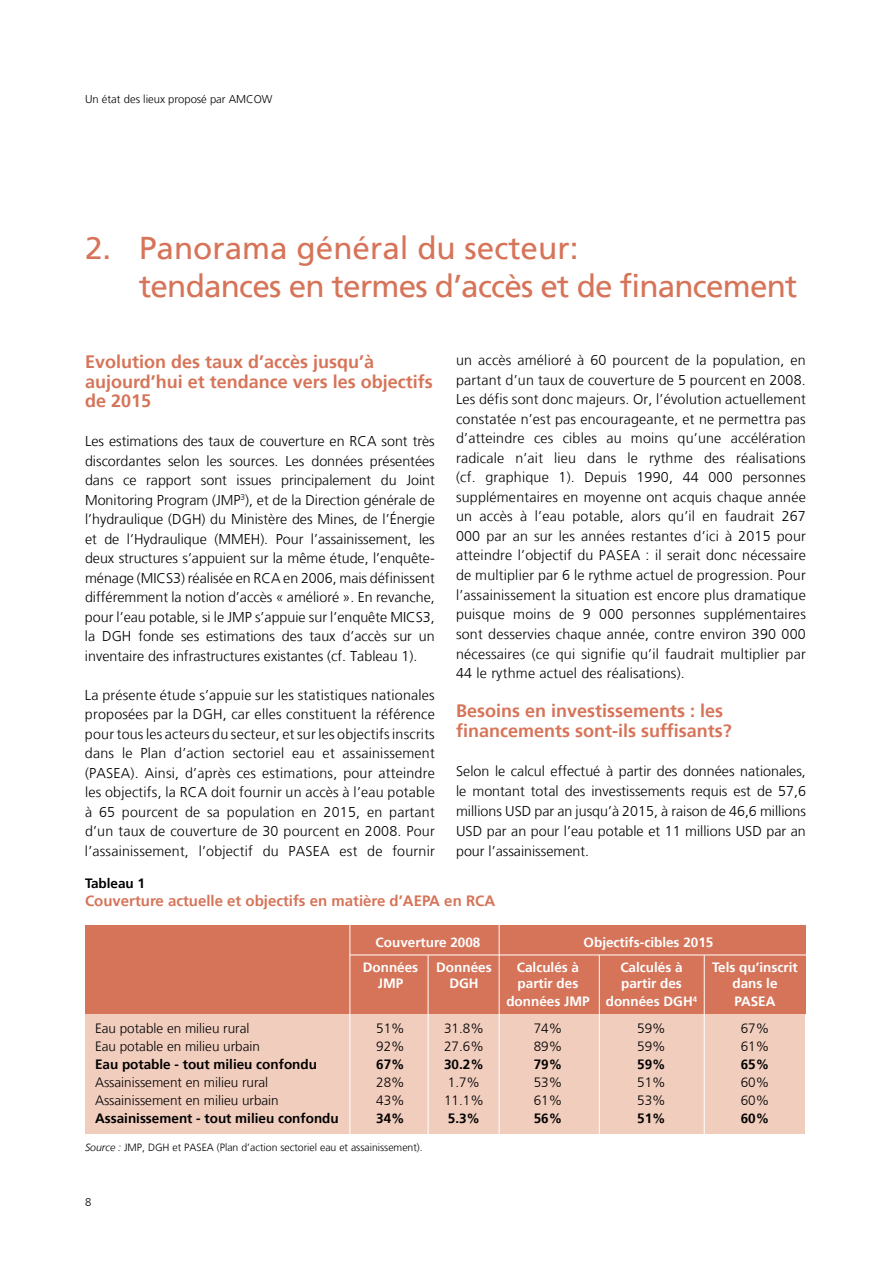
<style>
.page{position:relative;width:891px;height:1269px;background:#fff}
.page>*{position:absolute;margin:0;border:0;box-sizing:border-box;transform-origin:0 0}
.t1{font:31.5px/37.8px "Frutiger LT";letter-spacing:-.025em;color:#d67459}
.t2{font:700 18px/19.5px "Frutiger 65";color:#d67459}
.t3{font:700 15px "Frutiger 65";color:#d67459}
.t4{font:300 14.25px/19.5px "Frutiger LT";letter-spacing:.005em;color:#000;text-align:justify}
.t5{font:300 13.5px "Frutiger LT";color:#000}
.t6{font:700 13.5px "Frutiger 65";color:#fff}
.t7{font:700 13.5px "Frutiger 65";color:#000}
.t8{font:300 11.25px "Frutiger LT";color:#000}
.t9{font:300 10.5px "Frutiger LT";color:#000}
.s1{font-style:italic}
</style>
<div class="page">
<div style="left:86px;top:997px;width:719px;height:137px;background:#f1cdbe"></div>
<div style="left:85px;top:925px;width:721px;height:88px;background:#d67459"></div>
<hr style="left:350px;top:925px;width:1px;height:209px;background:#fff">
<hr style="left:704px;top:955px;width:1px;height:180px;background:#fff">
<hr style="left:599px;top:955px;width:1px;height:180px;background:#fff">
<hr style="left:428px;top:955px;width:1px;height:180px;background:#fff">
<hr style="left:499px;top:924px;width:1px;height:211px;background:#fff">
<hr style="left:350px;top:955px;width:456px;height:1px;background:#fff">
<p class="t8" style="left:85px;top:93px;width:189px">Un état des lieux proposé par AMCOW</p>
<h1 class="t1" style="left:139px;top:229px;width:660px;text-indent:-54px">2. Panorama général du secteur:<br>tendances en termes d’accès et de financement</h1>
<p class="t2" style="left:85px;top:352px;width:349px">Evolution des taux d’accès jusqu’à aujourd’hui et tendance vers les objectifs de 2015</p>
<p class="t4" style="left:85px;top:432px;width:351px">Les estimations des taux de couverture en RCA sont très discordantes selon les sources. Les données présentées dans ce rapport sont issues principalement du Joint Monitoring Program (JMP<sup>3</sup>), et de la Direction générale de l’hydraulique (DGH) du Ministère des Mines, de l’Énergie et de l’Hydraulique (MMEH). Pour l’assainissement, les deux structures s’appuient sur la même étude, l’enquête&shy;ménage (MICS3) réalisée en RCA en 2006, mais définissent différemment la notion d’accès « amélioré ». En revanche, pour l’eau potable, si le JMP s’appuie sur l’enquête MICS3, la DGH fonde ses estimations des taux d’accès sur un inventaire des infrastructures existantes (cf. Tableau 1).</p>
<p class="t4" style="left:85px;top:685px;width:351px">La présente étude s’appuie sur les statistiques nationales proposées par la DGH, car elles constituent la référence pour tous les acteurs du secteur, et sur les objectifs inscrits dans le Plan d’action sectoriel eau et assainissement (PASEA). Ainsi, d’après ces estimations, pour atteindre les objectifs, la RCA doit fournir un accès à l’eau potable à 65 pourcent de sa population en 2015, en partant d’un taux de couverture de 30 pourcent en 2008. Pour l’assainissement, l’objectif du PASEA est de fournir</p>
<p class="t4" style="left:456px;top:351px;width:351px">un accès amélioré à 60 pourcent de la population, en partant d’un taux de couverture de 5 pourcent en 2008.<br>Les défis sont donc majeurs. Or, l’évolution actuellement constatée n’est pas encourageante, et ne permettra pas d’atteindre ces cibles au moins qu’une accélération radicale n’ait lieu dans le rythme des réalisations (cf. graphique 1). Depuis 1990, 44 000 personnes supplémentaires en moyenne ont acquis chaque année un accès à l’eau potable, alors qu’il en faudrait 267<br>000 par an sur les années restantes d’ici à 2015 pour atteindre l’objectif du PASEA : il serait donc nécessaire de multiplier par 6 le rythme actuel de progression. Pour l’assainissement la situation est encore plus dramatique puisque moins de 9 000 personnes supplémentaires sont desservies chaque année, contre environ 390 000 nécessaires (ce qui signifie qu’il faudrait multiplier par 44 le rythme actuel des réalisations).</p>
<p class="t2" style="left:456px;top:701px;width:277px">Besoins en investissements : les financements sont-ils suffisants?</p>
<p class="t4" style="left:456px;top:762px;width:351px;line-height:20px">Selon le calcul effectué à partir des données nationales, le montant total des investissements requis est de 57,6 millions USD par an jusqu’à 2015, à raison de 46,6 millions USD par an pour l’eau potable et 11 millions USD par an pour l’assainissement.</p>
<p class="t7" style="left:85px;top:875px;width:62px">Tableau 1</p>
<p class="t3" style="left:85px;top:892px;width:412px">Couverture actuelle et objectifs en matière d’AEPA en RCA</p>
<p class="t6" style="left:376px;top:934px;width:106px">Couverture 2008</p>
<p class="t6" style="left:584px;top:934px;width:131px">Objectifs-cibles 2015</p>
<p class="t6" style="left:363px;top:959px;width:57px">Données</p>
<p class="t6" style="left:436px;top:959px;width:57px">Données</p>
<p class="t6" style="left:517px;top:959px;width:64px">Calculés à</p>
<p class="t6" style="left:620px;top:959px;width:64px">Calculés à</p>
<p class="t6" style="left:712px;top:959px;width:87px">Tels qu’inscrit</p>
<p class="t6" style="left:378px;top:976px;width:27px">JMP</p>
<p class="t6" style="left:449px;top:976px;width:31px">DGH</p>
<p class="t6" style="left:518px;top:976px;width:62px">partir des</p>
<p class="t6" style="left:621px;top:976px;width:62px">partir des</p>
<p class="t6" style="left:733px;top:976px;width:47px">dans le</p>
<p class="t6" style="left:506px;top:994px;width:192px">données JMP données DGH<sup>4</sup></p>
<p class="t6" style="left:735px;top:994px;width:43px">PASEA</p>
<p class="t5" style="left:95px;top:1021px;width:156px">Eau potable en milieu rural</p>
<p class="t5" style="left:376px;top:1021px;width:30px">51%</p>
<p class="t5" style="left:444px;top:1021px;width:41px">31.8%</p>
<p class="t5" style="left:534px;top:1021px;width:30px">74%</p>
<p class="t5" style="left:637px;top:1021px;width:30px">59%</p>
<p class="t5" style="left:741px;top:1021px;width:30px">67%</p>
<p class="t5" style="left:95px;top:1038px;width:167px">Eau potable en milieu urbain</p>
<p class="t5" style="left:376px;top:1038px;width:30px">92%</p>
<p class="t5" style="left:444px;top:1038px;width:41px">27.6%</p>
<p class="t5" style="left:534px;top:1038px;width:30px">89%</p>
<p class="t5" style="left:637px;top:1038px;width:30px">59%</p>
<p class="t5" style="left:741px;top:1038px;width:30px">61%</p>
<p class="t7" style="left:95px;top:1056px;width:224px">Eau potable - tout milieu confondu</p>
<p class="t7" style="left:376px;top:1056px;width:30px">67%</p>
<p class="t7" style="left:444px;top:1056px;width:41px">30.2%</p>
<p class="t7" style="left:534px;top:1056px;width:30px">79%</p>
<p class="t7" style="left:637px;top:1056px;width:30px">59%</p>
<p class="t7" style="left:741px;top:1056px;width:30px">65%</p>
<p class="t5" style="left:95px;top:1074px;width:175px">Assainissement en milieu rural</p>
<p class="t5" style="left:376px;top:1074px;width:30px">28%</p>
<p class="t5" style="left:448px;top:1074px;width:34px">1.7%</p>
<p class="t5" style="left:534px;top:1074px;width:30px">53%</p>
<p class="t5" style="left:637px;top:1074px;width:30px">51%</p>
<p class="t5" style="left:741px;top:1074px;width:30px">60%</p>
<p class="t5" style="left:95px;top:1092px;width:185px">Assainissement en milieu urbain</p>
<p class="t5" style="left:376px;top:1092px;width:30px">43%</p>
<p class="t5" style="left:444px;top:1092px;width:41px">11.1%</p>
<p class="t5" style="left:534px;top:1092px;width:30px">61%</p>
<p class="t5" style="left:637px;top:1092px;width:30px">53%</p>
<p class="t5" style="left:741px;top:1092px;width:30px">60%</p>
<p class="t7" style="left:95px;top:1110px;width:245px">Assainissement - tout milieu confondu</p>
<p class="t7" style="left:376px;top:1110px;width:30px">34%</p>
<p class="t7" style="left:448px;top:1110px;width:34px">5.3%</p>
<p class="t7" style="left:534px;top:1110px;width:30px">56%</p>
<p class="t7" style="left:637px;top:1110px;width:30px">51%</p>
<p class="t7" style="left:741px;top:1110px;width:30px">60%</p>
<p class="t9" style="left:85px;top:1141px;width:339px"><span class="s1">Source :</span> JMP, DGH et PASEA (Plan d’action sectoriel eau et assainissement).</p>
<p class="t8" style="left:85px;top:1195px;width:8px">8</p>
</div>
